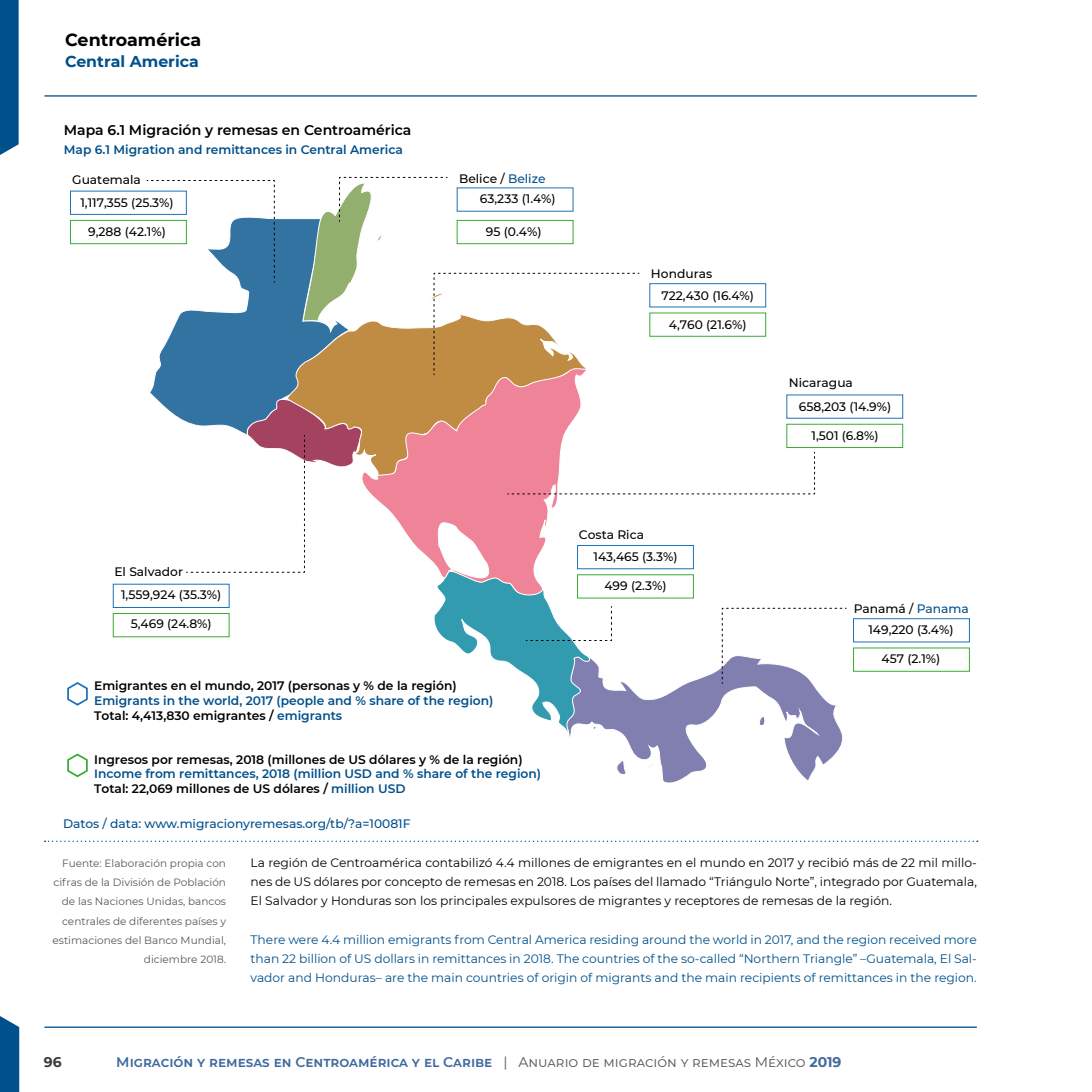
<style>
.page{position:relative;width:1092px;height:1092px;background:#fff}
.page>*{position:absolute;margin:0;border:0;box-sizing:border-box;transform-origin:0 0}
.t1{font:700 17.5px "Montserrat";color:#000}
.t2{font:700 15.75px "Montserrat";color:#00508b}
.t3{font:600 14px "Montserrat";color:#406a9f}
.t4{font:600 14px "Montserrat";color:#000}
.t5{font:700 14px "Montserrat";color:#3c3c3b}
.t6{font:12.25px/19.2px "Montserrat";color:#00508b;text-align:justify}
.t7{font:12.25px/19.2px "Montserrat";color:#000;text-align:justify}
.t8{font:500 12.25px "Montserrat";color:#000}
.t9{font:600 12.25px/14.7px "Montserrat";color:#00508b}
.t10{font:600 12.25px "Montserrat";color:#000}
.t11{font:500 12.25px "Montserrat";color:#00508b}
.t12{font:10.5px/19.2px "Montserrat";color:#575756;text-align:right}
.s1{color:#00508b}
.s2{color:#000}
.s3{font-weight:400;color:#575756}
.s4{font-weight:700}
</style>
<div class="page">
<svg style="left:44px;top:840px;width:933px;height:1px"></svg>
<hr style="left:44px;top:1026px;width:932px;height:1px;background:#00508b">
<hr style="left:44px;top:95px;width:932px;height:2px;background:#00508b">
<svg style="left:0;top:0;width:19px;height:155px"></svg>
<svg style="left:0;top:1016px;width:19px;height:75px"></svg>
<svg style="left:147px;top:176px;width:699px;height:607px"></svg>
<div style="left:70px;top:191px;width:117px;height:24px;border:1px solid #1d71b8"></div>
<div style="left:70px;top:220px;width:117px;height:24px;border:1px solid #3aaa35"></div>
<div style="left:456px;top:220px;width:117px;height:24px;border:1px solid #3aaa35"></div>
<div style="left:649px;top:283px;width:117px;height:24px;border:1px solid #1d71b8"></div>
<div style="left:649px;top:312px;width:117px;height:25px;border:1px solid #3aaa35"></div>
<div style="left:853px;top:618px;width:116px;height:24px;border:1px solid #1d71b8"></div>
<div style="left:113px;top:583px;width:116px;height:25px;border:1px solid #1d71b8"></div>
<div style="left:113px;top:613px;width:116px;height:24px;border:1px solid #3aaa35"></div>
<div style="left:786px;top:424px;width:117px;height:24px;border:1px solid #3aaa35"></div>
<div style="left:577px;top:545px;width:116px;height:24px;border:1px solid #1d71b8"></div>
<div style="left:577px;top:574px;width:116px;height:24px;border:1px solid #3aaa35"></div>
<svg style="left:67px;top:682px;width:21px;height:24px"></svg>
<svg style="left:67px;top:753px;width:21px;height:25px"></svg>
<h1 class="t1" style="left:65px;top:27px;width:138px">Centroamérica</h1>
<p class="t2" style="left:65px;top:50px;width:135px">Central America</p>
<p class="t4" style="left:64px;top:120px;width:349px">Mapa 6.1 Migración y remesas en Centroamérica</p>
<p class="t9" style="left:64px;top:142px;width:340px">Map 6.1 Migration and remittances in Central America</p>
<p class="t8" style="left:72px;top:171px;width:70px">Guatemala</p>
<p class="t8" style="left:459px;top:170px;width:88px">Belice / <span class="s1">Belize</span></p>
<p class="t8" style="left:80px;top:194px;width:95px">1,117,355 (25.3%)</p>
<p class="t8" style="left:480px;top:190px;width:77px">63,233 (1.4%)</p>
<p class="t8" style="left:88px;top:223px;width:79px">9,288 (42.1%)</p>
<p class="t8" style="left:486px;top:223px;width:57px">95 (0.4%)</p>
<p class="t8" style="left:651px;top:265px;width:63px">Honduras</p>
<p class="t8" style="left:661px;top:287px;width:94px">722,430 (16.4%)</p>
<p class="t8" style="left:668px;top:316px;width:79px">4,760 (21.6%)</p>
<p class="t8" style="left:114px;top:562px;width:70px">El Salvador</p>
<p class="t8" style="left:121px;top:586px;width:102px">1,559,924 (35.3%)</p>
<p class="t8" style="left:131px;top:615px;width:82px">5,469 (24.8%)</p>
<p class="t10" style="left:94px;top:677px;width:364px">Emigrantes en el mundo, 2017 (personas y % de la región)</p>
<p class="t9" style="left:94px;top:692px;width:401px">Emigrants in the world, 2017 (people and % share of the region)<br><span class="s2">Total: 4,413,830 emigrantes /</span> emigrants</p>
<p class="t10" style="left:94px;top:750px;width:430px">Ingresos por remesas, 2018 (millones de US dólares y % de la región)</p>
<p class="t9" style="left:94px;top:766px;width:448px">Income from remittances, 2018 (million USD and % share of the region)<br><span class="s2">Total: 22,069 millones de US dólares /</span> million USD</p>
<p class="t8" style="left:579px;top:526px;width:67px">Costa Rica</p>
<p class="t8" style="left:593px;top:548px;width:85px">143,465 (3.3%)</p>
<p class="t8" style="left:604px;top:577px;width:64px">499 (2.3%)</p>
<p class="t8" style="left:788px;top:374px;width:66px">Nicaragua</p>
<p class="t8" style="left:798px;top:398px;width:94px">658,203 (14.9%)</p>
<p class="t8" style="left:811px;top:427px;width:69px">1,501 (6.8%)</p>
<p class="t8" style="left:853px;top:600px;width:117px">Panamá / <span class="s1">Panama</span></p>
<p class="t8" style="left:868px;top:621px;width:87px">149,220 (3.4%)</p>
<p class="t8" style="left:881px;top:650px;width:60px">457 (2.1%)</p>
<p class="t11" style="left:63px;top:815px;width:349px">Datos / data: www.migracionyremesas.org/tb/?a=10081F</p>
<p class="t12" style="left:53px;top:853px;width:175px">Fuente: Elaboración propia con cifras de la División de Población de las Naciones Unidas, bancos centrales de diferentes países y estimaciones del Banco Mundial, diciembre 2018.</p>
<p class="t7" style="left:250px;top:852px;width:727px">La región de Centroamérica contabilizó 4.4 millones de emigrantes en el mundo en 2017 y recibió más de 22 mil millo&shy;nes de US dólares por concepto de remesas en 2018. Los países del llamado “Triángulo Norte”, integrado por Guatemala, El Salvador y Honduras son los principales expulsores de migrantes y receptores de remesas de la región.</p>
<p class="t6" style="left:250px;top:929px;width:727px">There were 4.4 million emigrants from Central America residing around the world in 2017, and the region received more than 22 billion of US dollars in remittances in 2018. The countries of the so-called “Northern Triangle” –Guatemala, El Sal&shy;vador and Honduras– are the main countries of origin of migrants and the main recipients of remittances in the region.</p>
<p class="t5" style="left:44px;top:1052px;width:19px">96</p>
<p class="t3" style="left:116px;top:1051px;width:726px">Migración y remesas en Centroamérica y el Caribe <span class="s3">| Anuario de migración y remesas México</span> <span class="s4">2019</span></p>
</div>
